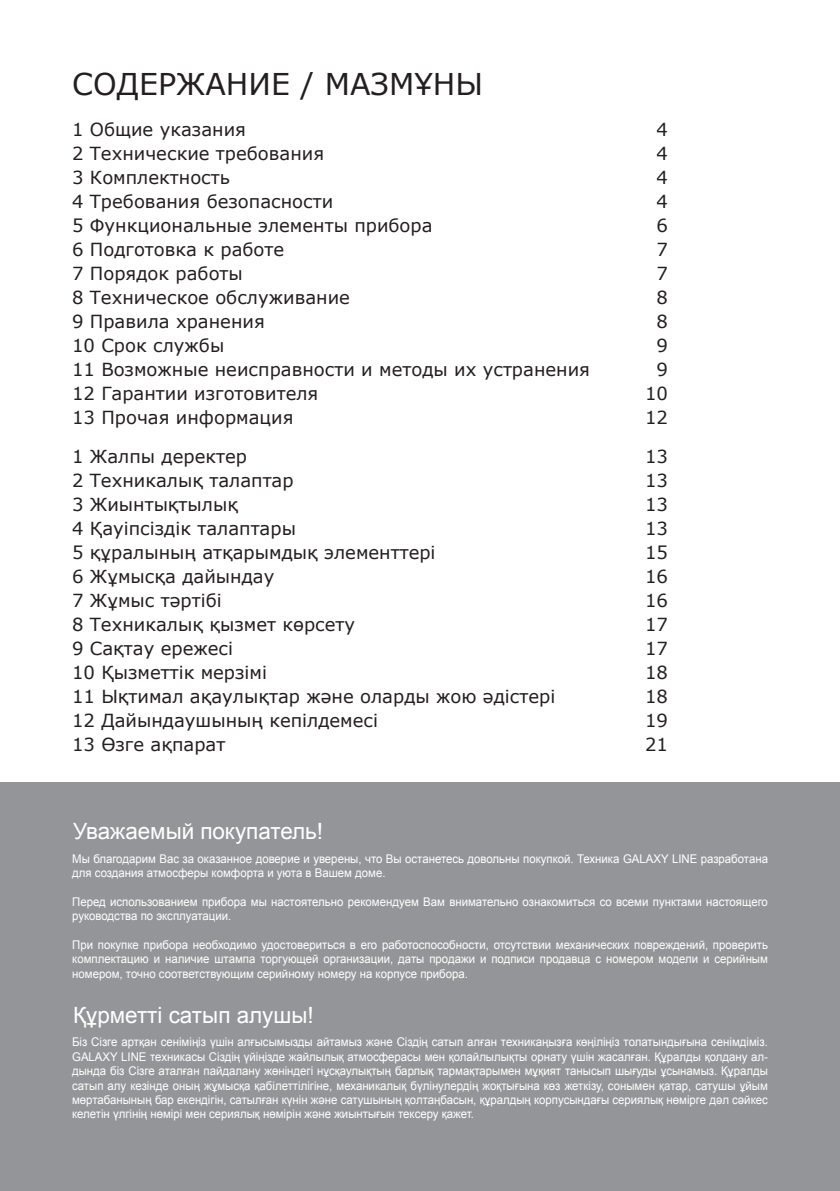
<style>
.page{position:relative;width:840px;height:1191px;background:#fff}
.page>*{position:absolute;margin:0;border:0;box-sizing:border-box;transform-origin:0 0}
.Заголовок_ОГЛ{font:30px "Verdana";color:#231f20}
.t1{font:22.4px "Arial";color:#fff}
.t2{font:18px "Verdana";color:#231f20}
.t3{font:12px/14.4px "Arial";color:#fff;scale:.95 1}
</style>
<div class="page">
<div style="left:0;top:782px;width:839px;height:409px;background:#939598"></div>
<p class="Заголовок_ОГЛ" style="left:72px;top:63px;width:412px">СОДЕРЖАНИЕ / МАЗМҰНЫ</p>
<p class="t2" style="left:72px;top:117px;width:175px">1 Общие указания</p>
<p class="t2" style="left:656px;top:117px;width:13px">4</p>
<p class="t2" style="left:72px;top:141px;width:253px">2 Технические требования</p>
<p class="t2" style="left:656px;top:141px;width:13px">4</p>
<p class="t2" style="left:72px;top:165px;width:159px">3 Комплектность</p>
<p class="t2" style="left:656px;top:165px;width:13px">4</p>
<p class="t2" style="left:72px;top:189px;width:262px">4 Требования безопасности</p>
<p class="t2" style="left:656px;top:189px;width:13px">4</p>
<p class="t2" style="left:72px;top:213px;width:362px">5 Функциональные элементы прибора</p>
<p class="t2" style="left:656px;top:213px;width:13px">6</p>
<p class="t2" style="left:72px;top:237px;width:213px">6 Подготовка к работе</p>
<p class="t2" style="left:656px;top:237px;width:13px">7</p>
<p class="t2" style="left:72px;top:261px;width:172px">7 Порядок работы</p>
<p class="t2" style="left:656px;top:261px;width:13px">7</p>
<p class="t2" style="left:72px;top:285px;width:279px">8 Техническое обслуживание</p>
<p class="t2" style="left:656px;top:285px;width:13px">8</p>
<p class="t2" style="left:72px;top:309px;width:194px">9 Правила хранения</p>
<p class="t2" style="left:656px;top:309px;width:13px">8</p>
<p class="t2" style="left:72px;top:333px;width:154px">10 Срок службы</p>
<p class="t2" style="left:656px;top:333px;width:13px">9</p>
<p class="t2" style="left:72px;top:357px;width:519px">11 Возможные неисправности и методы их устранения</p>
<p class="t2" style="left:656px;top:357px;width:13px">9</p>
<p class="t2" style="left:72px;top:381px;width:248px">12 Гарантии изготовителя</p>
<p class="t2" style="left:644px;top:381px;width:24px">10</p>
<p class="t2" style="left:72px;top:405px;width:223px">13 Прочая информация</p>
<p class="t2" style="left:644px;top:405px;width:24px">12</p>
<p class="t2" style="left:72px;top:443px;width:176px">1 Жалпы деректер</p>
<p class="t2" style="left:644px;top:443px;width:24px">13</p>
<p class="t2" style="left:72px;top:467px;width:223px">2 Техникалық талаптар</p>
<p class="t2" style="left:644px;top:467px;width:24px">13</p>
<p class="t2" style="left:72px;top:491px;width:167px">3 Жиынтықтылық</p>
<p class="t2" style="left:644px;top:491px;width:24px">13</p>
<p class="t2" style="left:72px;top:515px;width:225px">4 Қауiпсiздiк талаптары</p>
<p class="t2" style="left:644px;top:515px;width:24px">13</p>
<p class="t2" style="left:72px;top:539px;width:365px">5 құралының атқарымдық элементтерi</p>
<p class="t2" style="left:644px;top:539px;width:24px">15</p>
<p class="t2" style="left:72px;top:563px;width:204px">6 Жұмысқа дайындау</p>
<p class="t2" style="left:644px;top:563px;width:24px">16</p>
<p class="t2" style="left:72px;top:587px;width:151px">7 Жұмыс тәртібі</p>
<p class="t2" style="left:644px;top:587px;width:24px">16</p>
<p class="t2" style="left:72px;top:611px;width:284px">8 Техникалық қызмет көрсету</p>
<p class="t2" style="left:644px;top:611px;width:24px">17</p>
<p class="t2" style="left:72px;top:635px;width:162px">9 Сақтау ережесі</p>
<p class="t2" style="left:644px;top:635px;width:24px">17</p>
<p class="t2" style="left:72px;top:659px;width:196px">10 Қызметтiк мерзiмi</p>
<p class="t2" style="left:644px;top:659px;width:24px">18</p>
<p class="t2" style="left:72px;top:683px;width:484px">11 Ықтимал ақаулықтар және оларды жою әдiстерi</p>
<p class="t2" style="left:644px;top:683px;width:24px">18</p>
<p class="t2" style="left:72px;top:707px;width:307px">12 Дайындаушының кепiлдемесi</p>
<p class="t2" style="left:644px;top:707px;width:24px">19</p>
<p class="t2" style="left:72px;top:731px;width:155px">13 Өзге ақпарат</p>
<p class="t2" style="left:644px;top:731px;width:24px">21</p>
<p class="t1" style="left:73px;top:816px;width:251px">Уважаемый покупатель!</p>
<p class="t3" style="left:72px;top:851px;width:733px">Мы благодарим Вас за оказанное доверие и уверены, что Вы останетесь довольны покупкой. Техника GALAXY LINE разработана для создания атмосферы комфорта и уюта в Вашем доме.</p>
<p class="t3" style="left:72px;top:894px;width:733px">Перед использованием прибора мы настоятельно рекомендуем Вам внимательно ознакомиться со всеми пунктами настоящего руководства по эксплуатации.</p>
<p class="t3" style="left:72px;top:937px;width:733px;text-align:justify">При покупке прибора необходимо удостовериться в его работоспособности, отсутствии механических повреждений, проверить комплектацию и наличие штампа торгующей организации, даты продажи и подписи продавца с номером модели и серийным номером, точно соответствующим серийному номеру на корпусе прибора.</p>
<p class="t1" style="left:73px;top:1000px;width:242px">Құрметті сатып алушы!</p>
<p class="t3" style="left:72px;top:1035px;width:733px;text-align:justify">Біз Сізге артқан сеніміңіз үшін алғысымызды айтамыз және Сіздің сатып алған техникаңызға көңіліңіз толатындығына сенімдіміз.<br>GALAXY LINE техникасы Сіздің үйіңізде жайлылық атмосферасы мен қолайлылықты орнату үшін жасалған. Құралды қолдану ал&shy;дында біз Сізге аталған пайдалану жөніндегі нұсқаулықтың барлық тармақтарымен мұқият танысып шығуды ұсынамыз. Құралды сатып алу кезінде оның жұмысқа қабілеттілігіне, механикалық бүлінулердің жоқтығына көз жеткізу, сонымен қатар, сатушы ұйым мөртабанының бар екендігін, сатылған күнін және сатушының қолтаңбасын, құралдың корпусындағы сериялық нөмірге дәл сәйкес келетін үлгінің нөмірі мен сериялық нөмірін және жиынтығын тексеру қажет.</p>
</div>
